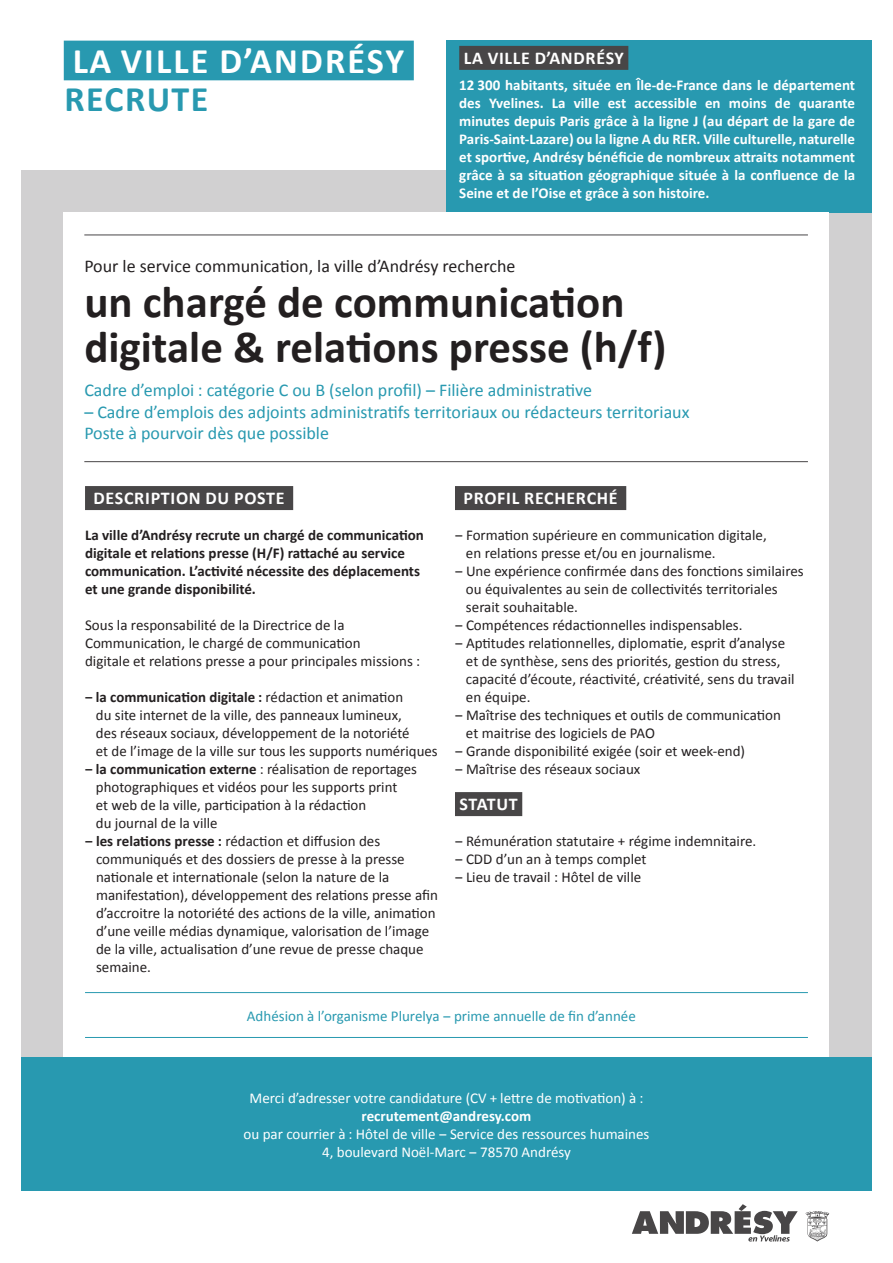
<style>
.page{position:relative;width:893px;height:1263px;background:#fff}
.page>*{position:absolute;margin:0;border:0;box-sizing:border-box;transform-origin:0 0}
.t1{font:700 45px/45px "Calibri";color:#231f20}
.t2{font:700 36.15px "Calibri";letter-spacing:.06em;color:#fff}
.t3{font:700 36px "Calibri";letter-spacing:.04em;color:#2899b0}
.t4{font:18px/21.6px "Calibri";color:#2899b0}
.t5{font:700 18px "Calibri";letter-spacing:.04em;color:#fff}
.t6{font:18px "Calibri";color:#231f20}
.t7{font:15px/18px "Calibri";color:#231f20}
.t8{font:700 15px/18px "Calibri";color:#fff;text-align:justify}
.t9{font:700 15px/18px "Calibri";color:#231f20}
.t10{font:15px "Calibri";color:#fff}
.t11{font:15px "Calibri";color:#2899b0}
.s1{font-weight:700}
</style>
<div class="page">
<div style="left:21px;top:170px;width:851px;height:1021px;background:#d1d0d1"></div>
<div style="left:64px;top:41px;width:350px;height:39px;background:#2899b0"></div>
<svg style="left:806px;top:1211px;width:23px;height:30px"></svg>
<svg style="left:632px;top:1204px;width:166px;height:37px"></svg>
<div style="left:446px;top:40px;width:426px;height:173px;background:#2899b0"></div>
<div style="left:459px;top:46px;width:169px;height:24px;background:#484647"></div>
<div style="left:64px;top:213px;width:765px;height:855px;background:#fff"></div>
<div style="left:85px;top:486px;width:208px;height:24px;background:#484647"></div>
<div style="left:455px;top:486px;width:171px;height:24px;background:#484647"></div>
<div style="left:455px;top:792px;width:67px;height:24px;background:#484647"></div>
<div style="left:21px;top:1057px;width:851px;height:134px;background:#2899b0"></div>
<hr style="left:85px;top:992px;width:723px;height:1px;background:#2899b0">
<hr style="left:85px;top:1037px;width:723px;height:1px;background:#2899b0">
<hr style="left:84px;top:235px;width:724px;height:1px;background:#484647">
<hr style="left:84px;top:461px;width:724px;height:1px;background:#484647">
<p class="t2" style="left:73px;top:37px;width:333px">LA VILLE D’ANDRÉSY</p>
<p class="t3" style="left:64px;top:76px;width:145px">RECRUTE</p>
<p class="t5" style="left:464px;top:46px;width:162px">LA VILLE D’ANDRÉSY</p>
<p class="t8" style="left:459px;top:76px;width:397px">12 300 habitants, située en Île-de-France dans le département des Yvelines. La ville est accessible en moins de quarante minutes depuis Paris grâce à la ligne J (au départ de la gare de Paris-Saint-Lazare) ou la ligne A du RER. Ville culturelle, naturelle et sportive, Andrésy bénéficie de nombreux attraits notamment grâce à sa situation géographique située à la confluence de la Seine et de l’Oise et grâce à son histoire.</p>
<p class="t6" style="left:84px;top:254px;width:433px">Pour le service communication, la ville d’Andrésy recherche</p>
<p class="t1" style="left:84px;top:279px;width:583px">un chargé de communication digitale &amp; relations presse (h/f)</p>
<p class="t4" style="left:84px;top:379px;width:509px">Cadre d’emploi : catégorie C ou B (selon profil) – Filière administrative</p>
<p class="t4" style="left:84px;top:401px;width:607px">– Cadre d’emplois des adjoints administratifs territoriaux ou rédacteurs territoriaux<br>Poste à pourvoir dès que possible</p>
<p class="t5" style="left:94px;top:487px;width:193px">DESCRIPTION DU POSTE</p>
<p class="t9" style="left:85px;top:526px;width:340px">La ville d’Andrésy recrute un chargé de communication digitale et relations presse (H/F) rattaché au service communication. L’activité nécessite des déplacements et une grande disponibilité.</p>
<p class="t7" style="left:85px;top:616px;width:337px">Sous la responsabilité de la Directrice de la<br>Communication, le chargé de communication<br>digitale et relations presse a pour principales missions :</p>
<p class="t7" style="left:96px;top:688px;width:343px;text-indent:-11px"><span class="s1">‒ la communication digitale :</span> rédaction et animation<br>du site internet de la ville, des panneaux lumineux,<br>des réseaux sociaux, développement de la notoriété<br>et de l’image de la ville sur tous les supports numériques</p>
<p class="t7" style="left:96px;top:760px;width:323px;text-indent:-11px"><span class="s1">‒ la communication externe</span> : réalisation de reportages photographiques et vidéos pour les supports print<br>et web de la ville, participation à la rédaction<br>du journal de la ville</p>
<p class="t7" style="left:96px;top:832px;width:343px;text-indent:-11px"><span class="s1">‒ les relations presse :</span> rédaction et diffusion des communiqués et des dossiers de presse à la presse nationale et internationale (selon la nature de la manifestation), développement des relations presse afin d’accroitre la notoriété des actions de la ville, animation d’une veille médias dynamique, valorisation de l’image de la ville, actualisation d’une revue de presse chaque semaine.</p>
<p class="t5" style="left:463px;top:487px;width:156px">PROFIL RECHERCHÉ</p>
<p class="t7" style="left:466px;top:526px;width:302px;text-indent:-11px">‒ Formation supérieure en communication digitale, en relations presse et/ou en journalisme.</p>
<p class="t7" style="left:466px;top:562px;width:339px;text-indent:-11px">‒ Une expérience confirmée dans des fonctions similaires ou équivalentes au sein de collectivités territoriales serait souhaitable.</p>
<p class="t7" style="left:455px;top:616px;width:289px">‒ Compétences rédactionnelles indispensables.</p>
<p class="t7" style="left:466px;top:634px;width:330px;text-indent:-11px">‒ Aptitudes relationnelles, diplomatie, esprit d’analyse et de synthèse, sens des priorités, gestion du stress, capacité d’écoute, réactivité, créativité, sens du travail en équipe.</p>
<p class="t7" style="left:466px;top:706px;width:316px;text-indent:-11px">‒ Maîtrise des techniques et outils de communication et maitrise des logiciels de PAO</p>
<p class="t7" style="left:455px;top:742px;width:292px">‒ Grande disponibilité exigée (soir et week-end)</p>
<p class="t7" style="left:455px;top:760px;width:187px">‒ Maîtrise des réseaux sociaux</p>
<p class="t5" style="left:459px;top:793px;width:60px">STATUT</p>
<p class="t7" style="left:455px;top:832px;width:303px">‒ Rémunération statutaire + régime indemnitaire.</p>
<p class="t7" style="left:455px;top:850px;width:193px">‒ CDD d’un an à temps complet</p>
<p class="t7" style="left:455px;top:868px;width:188px">‒ Lieu de travail : Hôtel de ville</p>
<p class="t11" style="left:247px;top:1006px;width:390px">Adhésion à l’organisme Plurelya ‒ prime annuelle de fin d’année</p>
<p class="t10" style="left:250px;top:1088px;width:395px">Merci d’adresser votre candidature (CV + lettre de motivation) à :</p>
<p class="t8" style="left:361px;top:1106px;width:171px">recrutement@andresy.com</p>
<p class="t10" style="left:243px;top:1124px;width:407px">ou par courrier à : Hôtel de ville ‒ Service des ressources humaines</p>
<p class="t10" style="left:322px;top:1142px;width:250px">4, boulevard Noël-Marc ‒ 78570 Andrésy</p>
</div>
